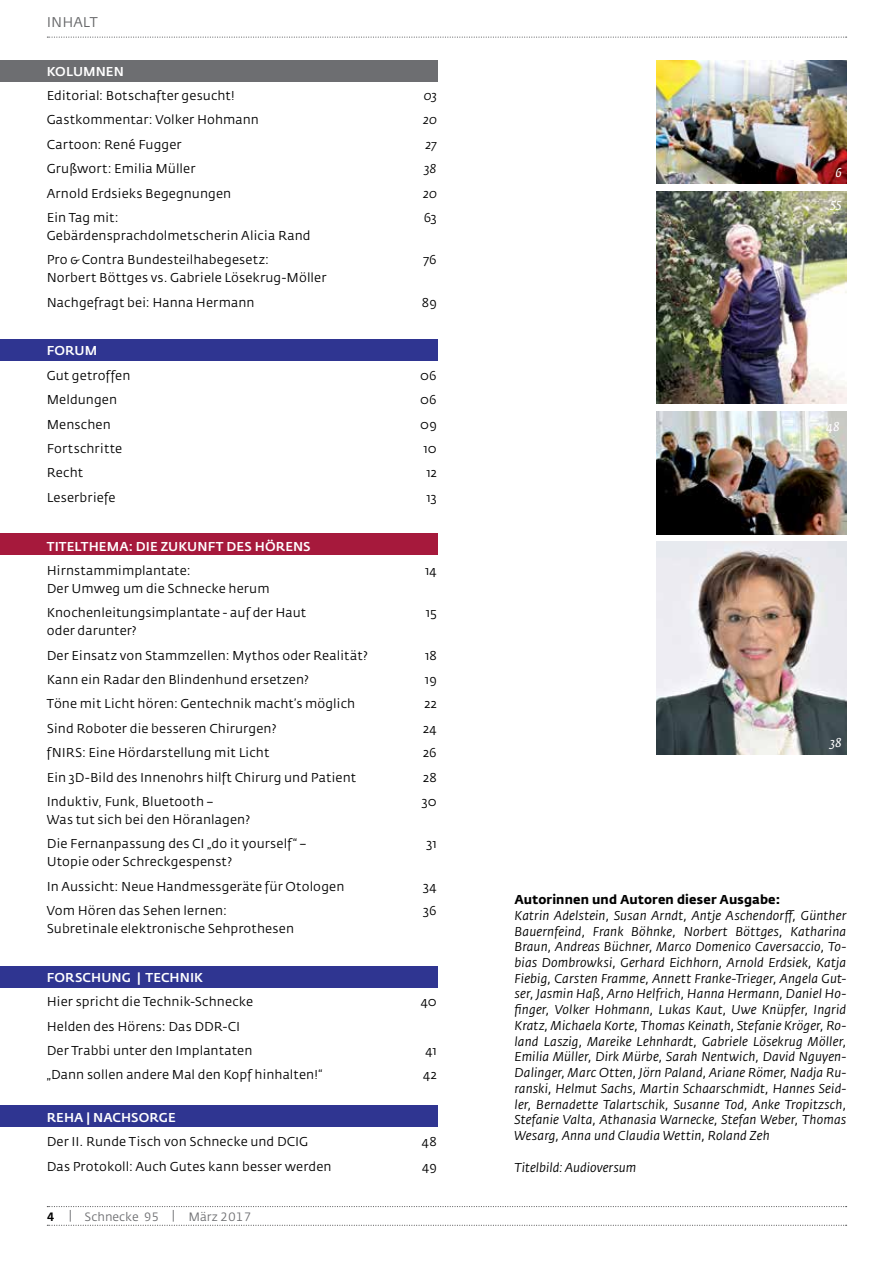
<style>
.page{position:relative;width:893px;height:1263px;background:#fff}
.page>*{position:absolute;margin:0;border:0;box-sizing:border-box;transform-origin:0 0}
.t1{font:13.95px "Fedra Sans";color:#636466}
.t2{font:12.75px/24.5px "Fedra Sans";letter-spacing:.01em;color:#000}
.t3{font:italic 12.75px/15.8px "Fedra Sans";letter-spacing:.01em;color:#000}
.t4{font:12.75px/24.5px "Fedra Sans Medium TF";letter-spacing:.01em;color:#fff}
.t5{font:12.75px "Fedra Sans";letter-spacing:-.01em;color:#000}
.t6{font:italic 12.75px "Fedra Serif A";color:#fff}
.t7{font:12px "Fedra Sans Book TF";color:#6d6e71}
.s1{font-family:"Fedra Sans Medium TF";color:#fff}
.s2{font-family:"Fedra Sans";color:#000}
.s3{font-family:"Fedra Sans Medium TF";color:#000}
.s4{font-weight:700;font-style:normal}
</style>
<div class="page">
<svg style="left:47px;top:37px;width:800px;height:1px"></svg>
<svg style="left:47px;top:1206px;width:800px;height:1px"></svg>
<svg style="left:47px;top:1225px;width:800px;height:1px"></svg>
<div style="left:0;top:340px;width:438px;height:21px;background:#2f3591"></div>
<div style="left:0;top:966px;width:438px;height:21px;background:#2f3591"></div>
<div style="left:0;top:1105px;width:438px;height:21px;background:#2f3591"></div>
<div style="left:0;top:60px;width:438px;height:22px;background:#6d6e71"></div>
<div style="left:0;top:533px;width:438px;height:21px;background:#a6193c"></div>
<img style="left:657px;top:542px;width:189px;height:213px">
<img style="left:657px;top:191px;width:189px;height:212px">
<img style="left:657px;top:61px;width:189px;height:123px">
<img style="left:657px;top:411px;width:189px;height:123px">
<p class="t1" style="left:47px;top:14px;width:52px">INHALT</p>
<p class="t2" style="left:47px;top:59px;width:189px"><span class="s1">KOLUMNEN<br></span>Editorial: Botschafter gesucht!</p>
<p class="t3" style="left:424px;top:88px;width:14px">03</p>
<p class="t2" style="left:47px;top:108px;width:214px">Gastkommentar: Volker Hohmann</p>
<p class="t3" style="left:423px;top:112px;width:15px">20</p>
<p class="t2" style="left:47px;top:132px;width:136px">Cartoon: René Fugger</p>
<p class="t3" style="left:425px;top:137px;width:13px">27</p>
<p class="t2" style="left:47px;top:157px;width:150px">Grußwort: Emilia Müller</p>
<p class="t3" style="left:424px;top:161px;width:14px">38</p>
<p class="t2" style="left:47px;top:181px;width:186px">Arnold Erdsieks Begegnungen</p>
<p class="t3" style="left:423px;top:186px;width:15px">20</p>
<p class="t5" style="left:47px;top:211px;width:73px">Ein Tag mit:</p>
<p class="t2" style="left:424px;top:206px;width:15px">63</p>
<p class="t2" style="left:47px;top:224px;width:265px">Gebärdensprachdolmetscherin Alicia Rand<br>Pro &amp; Contra Bundesteilhabegesetz:</p>
<p class="t2" style="left:423px;top:248px;width:15px">76</p>
<p class="t2" style="left:47px;top:266px;width:281px">Norbert Böttges vs. Gabriele Lösekrug-Möller<br>Nachgefragt bei: Hanna Hermann</p>
<p class="t2" style="left:47px;top:339px;width:85px"><span class="s1">FORUM<br></span>Gut getroffen</p>
<p class="t2" style="left:422px;top:290px;width:16px">89</p>
<p class="t2" style="left:420px;top:363px;width:18px">06</p>
<p class="t2" style="left:47px;top:388px;width:72px">Meldungen</p>
<p class="t2" style="left:420px;top:388px;width:18px">06</p>
<p class="t2" style="left:47px;top:412px;width:66px">Menschen</p>
<p class="t2" style="left:420px;top:412px;width:18px">09</p>
<p class="t2" style="left:47px;top:437px;width:77px">Fortschritte</p>
<p class="t2" style="left:423px;top:437px;width:15px">10</p>
<p class="t2" style="left:47px;top:461px;width:38px">Recht</p>
<p class="t2" style="left:426px;top:461px;width:12px">12</p>
<p class="t2" style="left:47px;top:485px;width:70px">Leserbriefe</p>
<p class="t2" style="left:426px;top:485px;width:12px">13</p>
<p class="t4" style="left:47px;top:534px;width:265px">TITELTHEMA: DIE ZUKUNFT DES HÖRENS<br><span class="s2">Hirnstammimplantate:</span></p>
<p class="t2" style="left:425px;top:559px;width:13px">14</p>
<p class="t2" style="left:47px;top:577px;width:261px">Der Umweg um die Schnecke herum<br>Knochenleitungsimplantate - auf der Haut</p>
<p class="t2" style="left:47px;top:619px;width:323px">oder darunter?<br>Der Einsatz von Stammzellen: Mythos oder Realität?</p>
<p class="t2" style="left:426px;top:601px;width:13px">15</p>
<p class="t2" style="left:425px;top:643px;width:13px">18</p>
<p class="t2" style="left:47px;top:668px;width:264px">Kann ein Radar den Blindenhund ersetzen?</p>
<p class="t2" style="left:425px;top:668px;width:13px">19</p>
<p class="t2" style="left:47px;top:692px;width:310px">Töne mit Licht hören: Gentechnik macht’s möglich</p>
<p class="t2" style="left:424px;top:692px;width:14px">22</p>
<p class="t2" style="left:47px;top:716px;width:231px">Sind Roboter die besseren Chirurgen?</p>
<p class="t2" style="left:423px;top:716px;width:15px">24</p>
<p class="t2" style="left:47px;top:741px;width:224px">fNIRS: Eine Hördarstellung mit Licht</p>
<p class="t2" style="left:423px;top:741px;width:15px">26</p>
<p class="t2" style="left:47px;top:765px;width:311px">Ein 3D-Bild des Innenohrs hilft Chirurg und Patient</p>
<p class="t2" style="left:423px;top:765px;width:15px">28</p>
<p class="t2" style="left:47px;top:790px;width:168px">Induktiv, Funk, Bluetooth –</p>
<p class="t2" style="left:422px;top:790px;width:16px">30</p>
<p class="t2" style="left:47px;top:808px;width:261px">Was tut sich bei den Höranlagen?<br>Die Fernanpassung des CI „do it yourself“ –</p>
<p class="t2" style="left:426px;top:832px;width:12px">31</p>
<p class="t2" style="left:47px;top:850px;width:299px">Utopie oder Schreckgespenst?<br>In Aussicht: Neue Handmessgeräte für Otologen</p>
<p class="t2" style="left:423px;top:874px;width:15px">34</p>
<p class="t2" style="left:47px;top:899px;width:182px">Vom Hören das Sehen lernen:</p>
<p class="t2" style="left:423px;top:899px;width:15px">36</p>
<p class="t2" style="left:47px;top:917px;width:249px">Subretinale elektronische Sehprothesen</p>
<p class="t2" style="left:47px;top:965px;width:208px"><span class="s1">FORSCHUNG | TECHNIK<br></span>Hier spricht die Technik-Schnecke</p>
<p class="t2" style="left:421px;top:990px;width:18px">40</p>
<p class="t2" style="left:47px;top:1014px;width:207px">Helden des Hörens: Das DDR-CI<br>Der Trabbi unter den Implantaten</p>
<p class="t2" style="left:425px;top:1039px;width:13px">41</p>
<p class="t2" style="left:47px;top:1063px;width:277px">„Dann sollen andere Mal den Kopf hinhalten!“</p>
<p class="t2" style="left:423px;top:1063px;width:15px">42</p>
<p class="t2" style="left:47px;top:1105px;width:263px"><span class="s1">REHA | NACHSORGE<br></span>Der II. Runde Tisch von Schnecke und DCIG</p>
<p class="t2" style="left:422px;top:1130px;width:16px">48</p>
<p class="t2" style="left:47px;top:1154px;width:286px">Das Protokoll: Auch Gutes kann besser werden</p>
<p class="t2" style="left:422px;top:1154px;width:16px">49</p>
<p class="t7" style="left:47px;top:1210px;width:206px"><span class="s3">4</span> | Schnecke 95 | März 2017</p>
<p class="t6" style="left:835px;top:165px;width:8px">6</p>
<p class="t6" style="left:831px;top:196px;width:13px">55</p>
<p class="t6" style="left:826px;top:418px;width:15px">48</p>
<p class="t6" style="left:830px;top:734px;width:13px">38</p>
<p class="t3" style="left:514px;top:892px;width:333px"><span class="s4">Autorinnen und Autoren dieser Ausgabe:<br></span>Katrin Adelstein, Susan Arndt, Antje Aschendorff, Günther Bauernfeind, Frank Böhnke, Norbert Böttges, Katharina Braun, Andreas Büchner, Marco Domenico Caversaccio, To&shy;bias Dombrowksi, Gerhard Eichhorn, Arnold Erdsiek, Katja Fiebig, Carsten Framme, Annett Franke-Trieger, Angela Gut&shy;ser, Jasmin Haß, Arno Helfrich, Hanna Hermann, Daniel Ho&shy;finger, Volker Hohmann, Lukas Kaut, Uwe Knüpfer, Ingrid Kratz, Michaela Korte, Thomas Keinath, Stefanie Kröger, Ro&shy;land Laszig, Mareike Lehnhardt, Gabriele Lösekrug Möller, Emilia Müller, Dirk Mürbe, Sarah Nentwich, David Nguyen-Dalinger, Marc Otten, Jörn Paland, Ariane Römer, Nadja Ru&shy;ranski, Helmut Sachs, Martin Schaarschmidt, Hannes Seid&shy;ler, Bernadette Talartschik, Susanne Tod, Anke Tropitzsch, Stefanie Valta, Athanasia Warnecke, Stefan Weber, Thomas Wesarg, Anna und Claudia Wettin, Roland Zeh</p>
<p class="t3" style="left:514px;top:1160px;width:123px">Titelbild: Audioversum</p>
</div>
